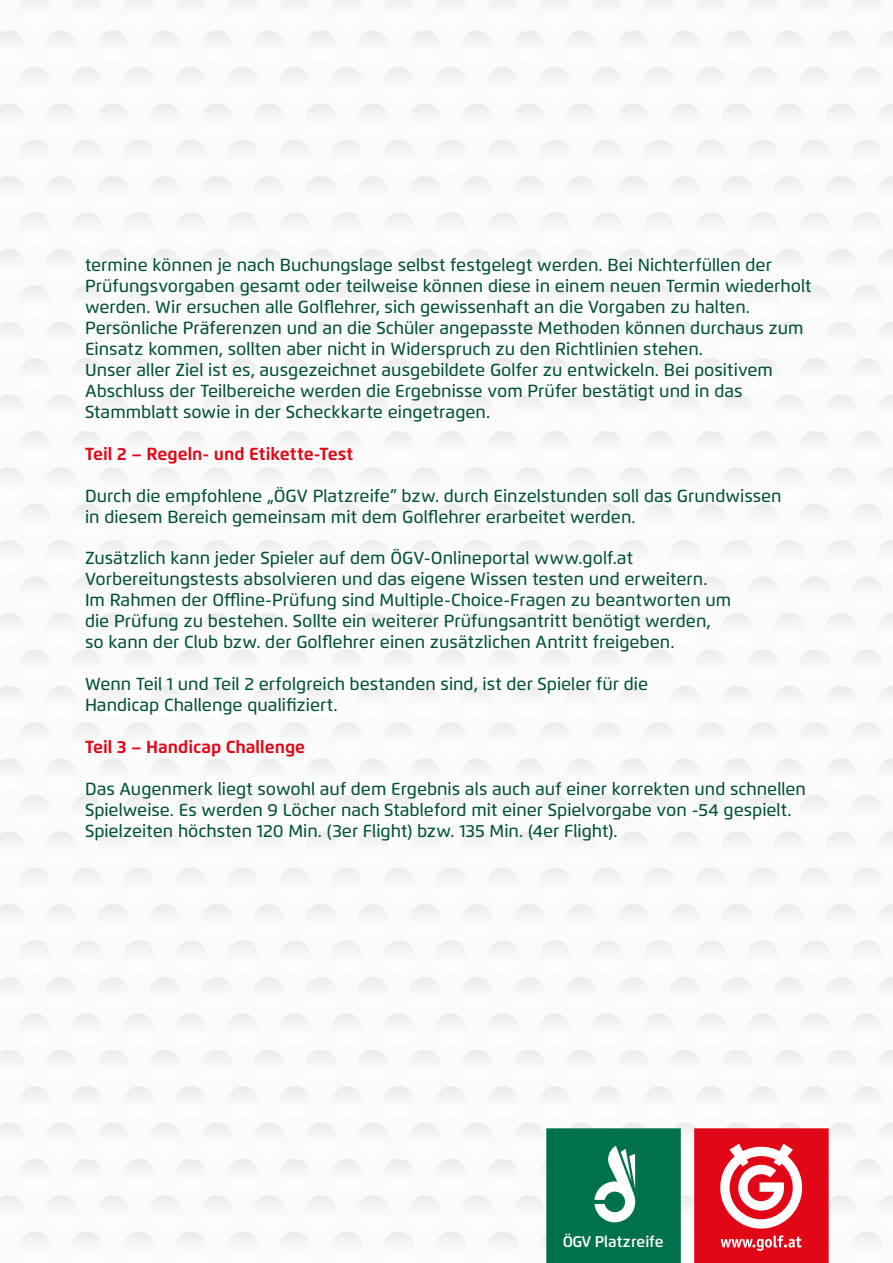
<style>
.page{position:relative;width:893px;height:1263px;background:#fff}
.page>*{position:absolute;margin:0;border:0;box-sizing:border-box;transform-origin:0 0}
.t1{font:500 17.4px/21px "Flexo";color:#005037}
.t2{font:700 17.4px "Flexo";color:#e20717}
.t3{font:600 15.3px "Flexo";color:#fff}
</style>
<div class="page">
<svg style="left:546px;top:1128px;width:135px;height:135px;background:#177d5d"></svg>
<svg style="left:694px;top:1128px;width:135px;height:135px"></svg>
<p class="t1" style="left:85px;top:254px;width:728px">termine können je nach Buchungslage selbst festgelegt werden. Bei Nichterfüllen der Prüfungsvorgaben gesamt oder teilweise können diese in einem neuen Termin wiederholt werden. Wir ersuchen alle Golflehrer, sich gewissenhaft an die Vorgaben zu halten.<br>Persönliche Präferenzen und an die Schüler angepasste Methoden können durchaus zum Einsatz kommen, sollten aber nicht in Widerspruch zu den Richtlinien stehen.<br>Unser aller Ziel ist es, ausgezeichnet ausgebildete Golfer zu entwickeln. Bei positivem Abschluss der Teilbereiche werden die Ergebnisse vom Prüfer bestätigt und in das Stammblatt sowie in der Scheckkarte eingetragen.</p>
<p class="t2" style="left:85px;top:443px;width:270px">Teil 2 – Regeln- und Etikette-Test</p>
<p class="t1" style="left:85px;top:485px;width:698px">Durch die empfohlene „ÖGV Platzreife” bzw. durch Einzelstunden soll das Grundwissen in diesem Bereich gemeinsam mit dem Golflehrer erarbeitet werden.</p>
<p class="t1" style="left:85px;top:548px;width:648px">Zusätzlich kann jeder Spieler auf dem ÖGV-Onlineportal www.golf.at Vorbereitungstests absolvieren und das eigene Wissen testen und erweitern.<br>Im Rahmen der Offline-Prüfung sind Multiple-Choice-Fragen zu beantworten um die Prüfung zu bestehen. Sollte ein weiterer Prüfungsantritt benötigt werden, so kann der Club bzw. der Golflehrer einen zusätzlichen Antritt freigeben.</p>
<p class="t1" style="left:85px;top:673px;width:565px">Wenn Teil 1 und Teil 2 erfolgreich bestanden sind, ist der Spieler für die<br>Handicap Challenge qualifiziert.</p>
<p class="t2" style="left:85px;top:736px;width:222px">Teil 3 – Handicap Challenge</p>
<p class="t1" style="left:85px;top:778px;width:722px">Das Augenmerk liegt sowohl auf dem Ergebnis als auch auf einer korrekten und schnellen<br>Spielweise. Es werden 9 Löcher nach Stableford mit einer Spielvorgabe von -54 gespielt.<br>Spielzeiten höchsten 120 Min. (3er Flight) bzw. 135 Min. (4er Flight).</p>
<p class="t3" style="left:563px;top:1233px;width:102px">ÖGV Platzreife</p>
</div>
